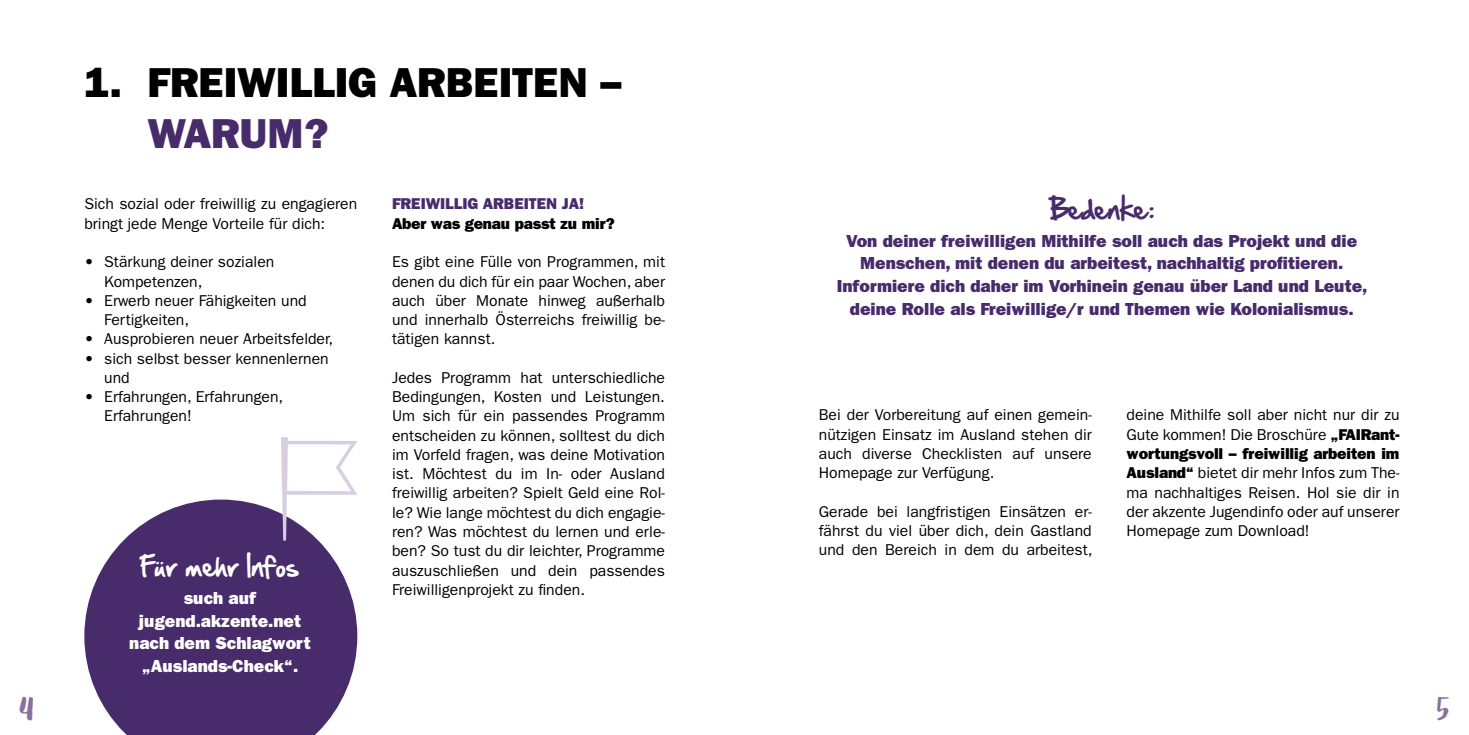
<style>
.page{position:relative;width:1469px;height:735px;background:#fff}
.page>*{position:absolute;margin:0;border:0;box-sizing:border-box;transform-origin:0 0}
.t1{font:44.8px "Debby";color:#8b709d}
.t2{font:42px "ITC Franklin Gothic Std Hvy";color:#000}
.t3{font:42px "ITC Franklin Gothic Std Hvy";color:#482b6b}
.t4{font:24.5px "Hand Of Sean";letter-spacing:.02em;color:#fff}
.t5{font:24.5px "Hand Of Sean";letter-spacing:.02em;color:#482b6b}
.t6{font:17.5px/22.8px "ITC Franklin Gothic Std Hvy";color:#482b6b;text-align:center}
.t7{font:17.5px/22.8px "ITC Franklin Gothic Std Hvy";color:#fff;text-align:center}
.t8{font:15.75px/19.2px "ITC Franklin Gothic Std";color:#000}
.t9{font:15.75px "ITC Franklin Gothic Std Hvy";letter-spacing:-.01em;color:#000}
.t10{font:15.75px "ITC Franklin Gothic Std Hvy";color:#482b6b}
.s1{font-family:"ITC Franklin Gothic Std Hvy"}
</style>
<div class="page">
<svg style="left:84px;top:499px;width:273px;height:235px;background:#60477e"></svg>
<svg style="left:281px;top:437px;width:76px;height:103px"></svg>
<h2 class="t2" style="left:84px;top:58px;width:538px">1. FREIWILLIG ARBEITEN –</h2>
<h2 class="t3" style="left:147px;top:108px;width:183px">WARUM?</h2>
<p class="t8" style="left:84px;top:194px;width:274px">Sich sozial oder freiwillig zu engagieren bringt jede Menge Vorteile für dich:</p>
<p class="t8" style="left:104px;top:252px;width:172px;text-indent:-20px"><span class="s1">•</span> Stärkung deiner sozialen<br>Kompetenzen,</p>
<p class="t8" style="left:104px;top:291px;width:204px;text-indent:-20px"><span class="s1">•</span> Erwerb neuer Fähigkeiten und<br>Fertigkeiten,</p>
<p class="t8" style="left:84px;top:329px;width:250px"><span class="s1">•</span> Ausprobieren neuer Arbeitsfelder,</p>
<p class="t8" style="left:104px;top:348px;width:226px;text-indent:-20px"><span class="s1">•</span> sich selbst besser kennenlernen und</p>
<p class="t8" style="left:104px;top:387px;width:181px;text-indent:-20px"><span class="s1">•</span> Erfahrungen, Erfahrungen,<br>Erfahrungen!</p>
<h3 class="t4" style="left:142px;top:544px;width:158px">Für mehr Infos</h3>
<p class="t7" style="left:129px;top:586px;width:183px">such auf jugend.akzente.net nach dem Schlagwort „Auslands-Check“.</p>
<p class="t10" style="left:392px;top:195px;width:194px">FREIWILLIG ARBEITEN JA!</p>
<p class="t9" style="left:392px;top:214px;width:224px">Aber was genau passt zu mir?</p>
<p class="t8" style="left:392px;top:252px;width:274px;text-align:justify">Es gibt eine Fülle von Programmen, mit denen du dich für ein paar Wochen, aber auch über Monate hinweg außerhalb und innerhalb Österreichs freiwillig be&shy;tätigen kannst.</p>
<p class="t8" style="left:392px;top:368px;width:274px;text-align:justify">Jedes Programm hat unterschiedliche Bedingungen, Kosten und Leistungen.<br>Um sich für ein passendes Programm entscheiden zu können, solltest du dich im Vorfeld fragen, was deine Motivation ist. Möchtest du im In- oder Ausland freiwillig arbeiten? Spielt Geld eine Rol&shy;le? Wie lange möchtest du dich engagie&shy;ren? Was möchtest du lernen und erle&shy;ben? So tust du dir leichter, Programme auszuschließen und dein passendes Freiwilligenprojekt zu finden.</p>
<h3 class="t5" style="left:1049px;top:187px;width:105px">Bedenke:</h3>
<p class="t6" style="left:836px;top:229px;width:532px">Von deiner freiwilligen Mithilfe soll auch das Projekt und die Menschen, mit denen du arbeitest, nachhaltig profitieren.<br>Informiere dich daher im Vorhinein genau über Land und Leute, deine Rolle als Freiwillige/r und Themen wie Kolonialismus.</p>
<p class="t8" style="left:819px;top:405px;width:274px;text-align:justify">Bei der Vorbereitung auf einen gemein&shy;nützigen Einsatz im Ausland stehen dir auch diverse Checklisten auf unsere Homepage zur Verfügung.</p>
<p class="t8" style="left:819px;top:501px;width:275px;text-align:justify">Gerade bei langfristigen Einsätzen er&shy;fährst du viel über dich, dein Gastland und den Bereich in dem du arbeitest,</p>
<p class="t8" style="left:1126px;top:405px;width:274px">deine Mithilfe soll aber nicht nur dir zu<br>Gute kommen! Die Broschüre <span class="s1">„FAIRant-</span></p>
<p class="t9" style="left:1126px;top:444px;width:274px">wortungsvoll – freiwillig arbeiten im</p>
<p class="t8" style="left:1126px;top:463px;width:274px;text-align:justify"><span class="s1">Ausland“</span> bietet dir mehr Infos zum The&shy;ma nachhaltiges Reisen. Hol sie dir in der akzente Jugendinfo oder auf unserer Homepage zum Download!</p>
<h1 class="t1" style="left:20px;top:674px;width:16px">4</h1>
<h1 class="t1" style="left:1436px;top:674px;width:14px">5</h1>
</div>
